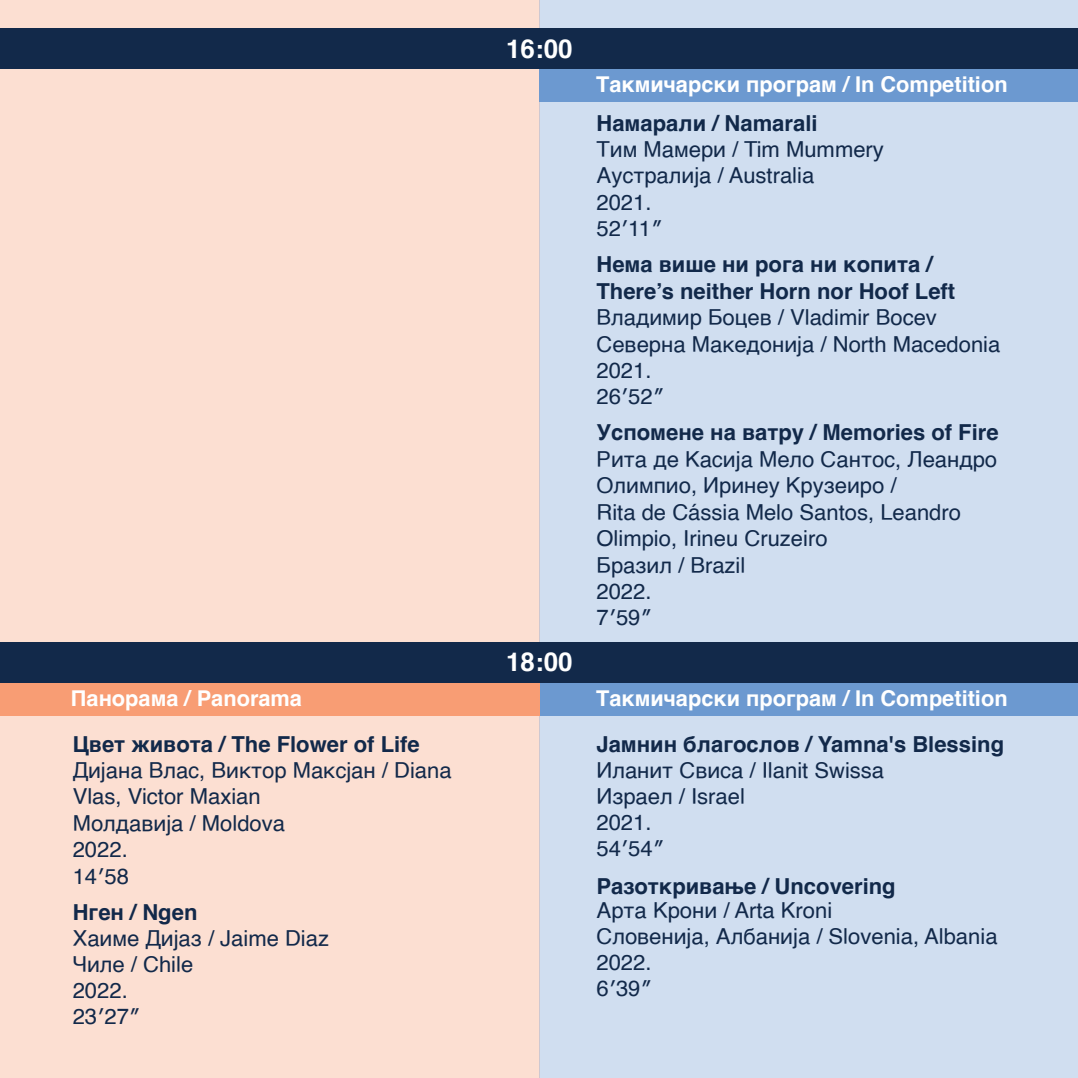
<style>
.page{position:relative;width:1078px;height:1078px;background:#fff}
.page>*{position:absolute;margin:0;border:0;box-sizing:border-box;transform-origin:0 0}
.t1{font:700 26px "Helvetica";color:#fff}
.t2{font:22px/26.4px "Helvetica";color:#12294a}
.t3{font:700 22px/26.4px "Helvetica";color:#12294a}
.t4{font:700 21.8px "Helvetica";color:#fff}
</style>
<div class="page">
<div style="left:0;top:0;width:539px;height:1077px;background:#fcdfd2"></div>
<div style="left:539px;top:0;width:538px;height:1077px;background:#d0def0"></div>
<div style="left:0;top:28px;width:1077px;height:41px;background:#12294a"></div>
<div style="left:539px;top:69px;width:538px;height:33px;background:#6c99d0"></div>
<div style="left:0;top:642px;width:1077px;height:40px;background:#12294a"></div>
<div style="left:539px;top:682px;width:538px;height:33px;background:#6c99d0"></div>
<div style="left:0;top:682px;width:539px;height:33px;background:#f89d74"></div>
<p class="t1" style="left:506px;top:28px;width:68px">16:00</p>
<p class="t1" style="left:506px;top:641px;width:68px">18:00</p>
<p class="t4" style="left:596px;top:67px;width:413px">Такмичарски програм / In Competition</p>
<p class="t3" style="left:596px;top:110px;width:222px">Намарали / Namarali</p>
<p class="t2" style="left:596px;top:137px;width:289px">Тим Мамери / Tim Mummery<br>Аустралија / Australia<br>2021.<br>52′11″</p>
<p class="t3" style="left:596px;top:251px;width:360px">Нема више ни рога ни копита /<br>There’s neither Horn nor Hoof Left</p>
<p class="t2" style="left:596px;top:305px;width:405px">Владимир Боцев / Vladimir Bocev<br>Северна Македонија / North Macedonia<br>2021.<br>26′52″</p>
<p class="t3" style="left:596px;top:419px;width:403px">Успомене на ватру / Memories of Fire</p>
<p class="t2" style="left:596px;top:446px;width:402px">Рита де Касија Мело Сантос, Леандро<br>Олимпио, Иринеу Крузеиро /<br>Rita de Cássia Melo Santos, Leandro<br>Olimpio, Irineu Cruzeiro<br>Бразил / Brazil<br>2022.<br>7′59″</p>
<p class="t4" style="left:71px;top:680px;width:233px">Панорама / Panorama</p>
<p class="t4" style="left:596px;top:680px;width:413px">Такмичарски програм / In Competition</p>
<p class="t3" style="left:73px;top:730px;width:348px">Цвет живота / The Flower of Life</p>
<p class="t2" style="left:73px;top:757px;width:380px">Дијана Влас, Виктор Максјан / Diana<br>Vlas, Victor Maxian<br>Молдавија / Moldova<br>2022.<br>14′58</p>
<p class="t3" style="left:73px;top:898px;width:126px">Нген / Ngen</p>
<p class="t2" style="left:73px;top:925px;width:258px">Хаиме Дијаз / Jaime Diaz<br>Чиле / Chile<br>2022.<br>23′27″</p>
<p class="t3" style="left:596px;top:730px;width:409px">Јамнин благослов / Yamna's Blessing</p>
<p class="t2" style="left:596px;top:757px;width:289px">Иланит Свиса / Ilanit Swissa<br>Израел / Israel<br>2021.<br>54′54″</p>
<p class="t3" style="left:596px;top:872px;width:301px">Разоткривање / Uncovering</p>
<p class="t2" style="left:596px;top:897px;width:402px">Арта Крони / Arta Kroni<br>Словенија, Албанија / Slovenia, Albania<br>2022.<br>6′39″</p>
</div>
